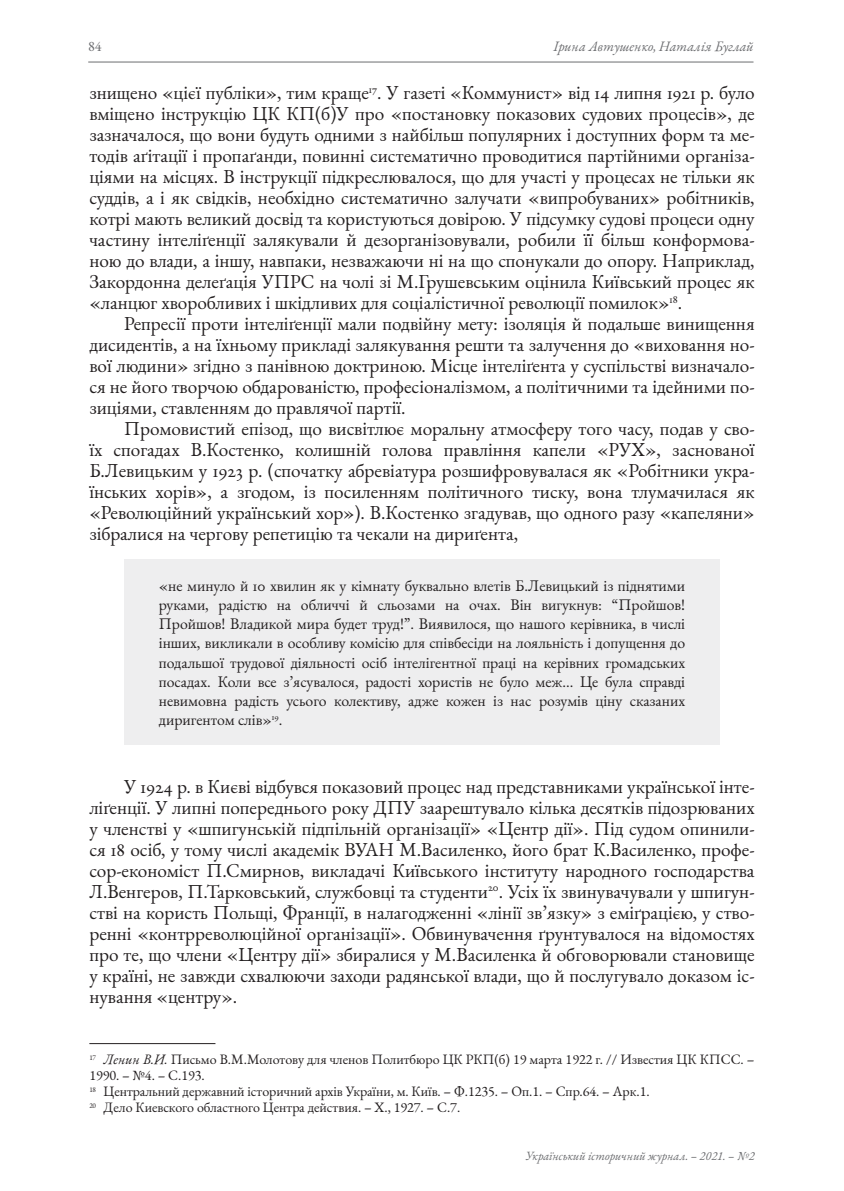
<style>
.page{position:relative;width:844px;height:1191px;background:#fff}
.page>*{position:absolute;margin:0;border:0;box-sizing:border-box;transform-origin:0 0}
.t1{font:19.25px/21px "EB Garamond";color:#231f20;text-align:justify}
.t2{font:15.75px/19.2px "EB Garamond";color:#231f20;text-align:justify}
.t3{font:14px/15.8px "EB Garamond";color:#231f20}
.t4{font:italic 14px "EB Garamond";color:#6c6d70}
.t5{font:14px "EB Garamond";color:#6c6d70}
.t6{font:italic 12.25px "EB Garamond";color:#6c6d70}
.s1{font-style:italic}
</style>
<div class="page">
<hr style="left:88px;top:62px;width:665px;height:1px;background:#6c6d70">
<div style="left:124px;top:560px;width:595px;height:185px;background:#eeeeef"></div>
<hr style="left:89px;top:1043px;width:126px;height:1px;background:#231f20">
<p class="t5" style="left:88px;top:37px;width:15px">84</p>
<p class="t4" style="left:553px;top:37px;width:202px">Ірина Автушенко, Наталія Буглай</p>
<p class="t1" style="left:89px;top:82px;width:666px">знищено «цієї публіки», тим краще<sup>17</sup>. У газеті «Коммунист» від 14 липня 1921 р. було вміщено інструкцію ЦК КП(б)У про «постановку показових судових процесів», де зазначалося, що вони будуть одними з найбільш популярних і доступних форм та ме&shy;тодів аґітації і пропаґанди, повинні систематично проводитися партійними організа&shy;ціями на місцях. В інструкції підкреслювалося, що для участі у процесах не тільки як суддів, а і як свідків, необхідно систематично залучати «випробуваних» робітників, котрі мають великий досвід та користуються довірою. У підсумку судові процеси одну частину інтеліґенції залякували й дезорганізовували, робили її більш конформова&shy;ною до влади, а іншу, навпаки, незважаючи ні на що спонукали до опору. Наприклад, Закордонна делеґація УПРС на чолі зі М.Грушевським оцінила Київський процес як «ланцюг хворобливих і шкідливих для соціалістичної революції помилок»<sup>18</sup>.</p>
<p class="t1" style="left:89px;top:313px;width:666px;text-indent:35px">Репресії проти інтеліґенції мали подвійну мету: ізоляція й подальше винищення дисидентів, а на їхньому прикладі залякування решти та залучення до «виховання но&shy;вої людини» згідно з панівною доктриною. Місце інтеліґента у суспільстві визначало&shy;ся не його творчою обдарованістю, професіоналізмом, а політичними та ідейними по&shy;зиціями, ставленням до правлячої партії.</p>
<p class="t1" style="left:89px;top:418px;width:666px;text-indent:35px">Промовистий епізод, що висвітлює моральну атмосферу того часу, подав у сво&shy;їх спогадах В.Костенко, колишній голова правління капели «РУХ», заснованої Б.Левицьким у 1923 р. (спочатку абревіатура розшифровувалася як «Робітники укра&shy;їнських хорів», а згодом, із посиленням політичного тиску, вона тлумачилася як «Революційний український хор»). В.Костенко згадував, що одного разу «капеляни» зібралися на чергову репетицію та чекали на дириґента,</p>
<p class="t2" style="left:159px;top:576px;width:527px">«не минуло й 10 хвилин як у кімнату буквально влетів Б.Левицький із піднятими руками, радістю на обличчі й сльозами на очах. Він вигукнув: “Пройшов!<br>Пройшов! Владикой мира будет труд!”. Виявилося, що нашого керівника, в числі інших, викликали в особливу комісію для співбесіди на лояльність і допущення до подальшої трудової діяльності осіб інтелігентної праці на керівних громадських посадах. Коли все з’ясувалося, радості хористів не було меж... Це була справді невимовна радість усього колективу, адже кожен із нас розумів ціну сказаних диригентом слів»<sup>19</sup>.</p>
<p class="t1" style="left:89px;top:775px;width:666px;text-indent:35px">У 1924 р. в Києві відбувся показовий процес над представниками української інте&shy;ліґенції. У липні попереднього року ДПУ заарештувало кілька десятків підозрюваних у членстві у «шпигунській підпільній організації» «Центр дії». Під судом опинили&shy;ся 18 осіб, у тому числі академік ВУАН М.Василенко, його брат К.Василенко, профе&shy;сор-економіст П.Смирнов, викладачі Київського інституту народного господарства Л.Венгеров, П.Тарковський, службовці та студенти<sup>20</sup>. Усіх їх звинувачували у шпигун&shy;стві на користь Польщі, Франції, в налагодженні «лінії зв’язку» з еміґрацією, у ство&shy;ренні «контрреволюційної організації». Обвинувачення ґрунтувалося на відомостях про те, що члени «Центру дії» збиралися у М.Василенка й обговорювали становище у країні, не завжди схвалюючи заходи радянської влади, що й послугувало доказом іс&shy;нування «центру».</p>
<p class="t3" style="left:89px;top:1051px;width:666px"><sup>17</sup> <span class="s1">Ленин В.И.</span> Письмо В.М.Молотову для членов Политбюро ЦК РКП(б) 19 марта 1922 г. // Известия ЦК КПСС. – 1990. – №4. – С.193.<br><sup>18</sup> Центральний державний історичний архів України, м. Київ. – Ф.1235. – Оп.1. – Спр.64. – Арк.1.<br><sup>20</sup> Дело Киевского областного Центра действия. – Х., 1927. – С.7.</p>
<p class="t6" style="left:525px;top:1148px;width:230px">Український історичний журнал. – 2021. – №2</p>
</div>
